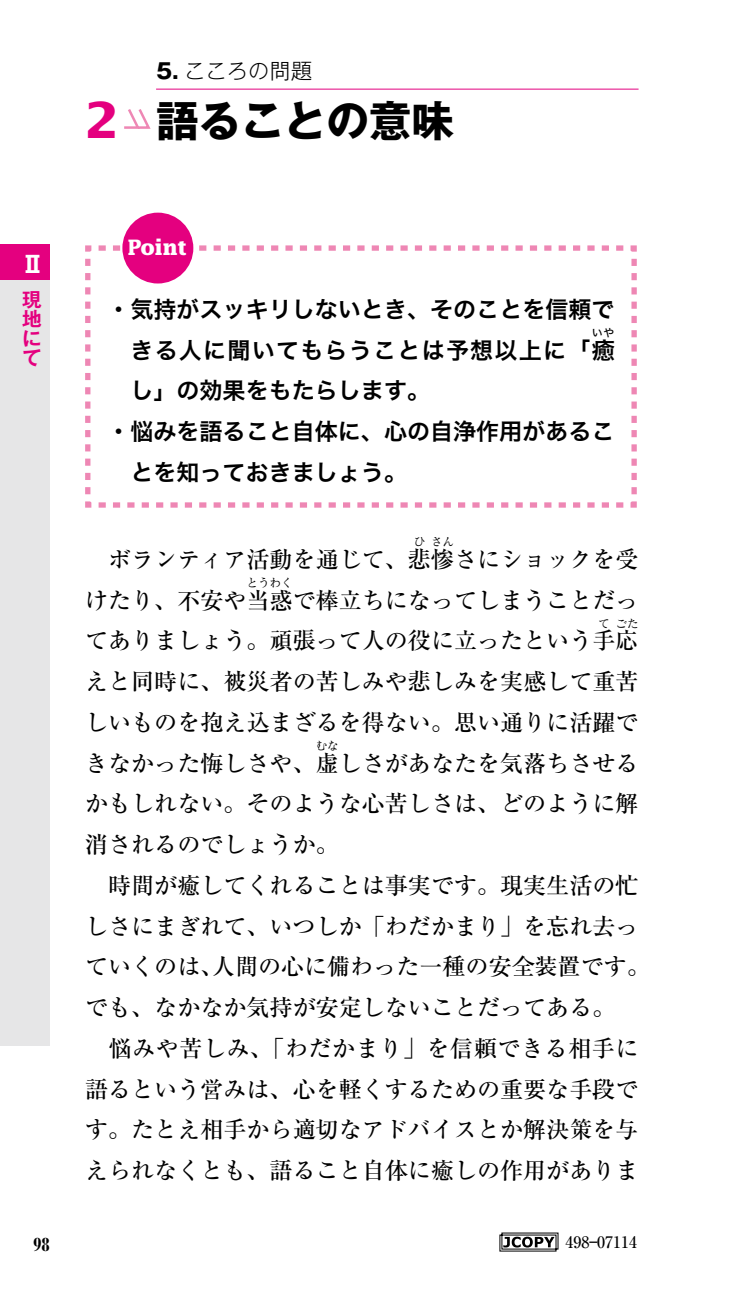
<style>
.page{position:relative;width:745px;height:1290px;background:#fff}
.page>*{position:absolute;margin:0;border:0;box-sizing:border-box;transform-origin:0 0}
.t1{font:700 42.5px "Gothic MB101 Pro";color:#000}
.t2{font:500 23px/40.8px "Ryumin Pro";color:#000;text-align:justify}
.t3{font:23px/40.8px "Hira Kaku Pro W6";color:#000;text-align:right}
.t4{font:700 23px "Gothic MB101 Pro";color:#fff}
.t5{font:300 21.25px "Gothic MB101 Pro";color:#000}
.t6{font:700 21.25px "Lucida";letter-spacing:-.02em;color:#fff}
.t7{font:700 condensed 21.25px "Bodoni";color:#000}
.t8{font:700 19.5px/19.5px "Gothic MB101 Pro De";color:#e4007f;text-align:justify}
.t9{font:500 16px "Ryumin Pro";color:#000}
.t10{font:500 11.5px "Ryumin Pro";color:#000}
.t11{font:11.5px "Hira Kaku Pro W6";color:#000}
.s1{font-weight:700}
.s2{font-family:"Lucida Sans";font-size:49.5px;color:#e4007f}
</style>
<div class="page">
<svg style="left:85px;top:243px;width:552px;height:265px"></svg>
<div style="left:0;top:244px;width:50px;height:801px;background:#e6e6e7"></div>
<div style="left:0;top:244px;width:50px;height:36px;background:#e4007f"></div>
<svg style="left:124px;top:109px;width:27px;height:20px"></svg>
<div style="left:122px;top:213px;width:71px;height:70px;background:#e4007f;border-radius:50%"></div>
<hr style="left:156px;top:89px;width:482px;height:1px;background:#e4007f">
<svg style="left:499px;top:1232px;width:60px;height:20px"></svg>
<svg style="left:499px;top:1232px;width:59px;height:19px"></svg>
<p class="t5" style="left:156px;top:53px;width:157px"><span class="s1">5.</span> こころの問題</p>
<p class="t1" style="left:85px;top:85px;width:370px"><span class="s2">2</span> 語ることの意味</p>
<p class="t4" style="left:21px;top:245px;width:25px">Ⅱ</p>
<p class="t8" style="left:22px;top:287px;width:21px">現地にて</p>
<p class="t7" style="left:33px;top:1232px;width:18px">98</p>
<p class="t6" style="left:127px;top:234px;width:61px">Point</p>
<p class="t3" style="left:107px;top:288px;width:508px">・気持がスッキリしないとき、そのことを信頼できる人に聞いてもらうことは予想以上に「癒</p>
<p class="t11" style="left:591px;top:322px;width:25px">いや</p>
<p class="t3" style="left:130px;top:369px;width:301px">し」の効果をもたらします。</p>
<p class="t3" style="left:107px;top:410px;width:508px">・悩みを語ること自体に、心の自浄作用があるこ</p>
<p class="t3" style="left:130px;top:451px;width:278px">とを知っておきましょう。</p>
<p class="t10" style="left:413px;top:533px;width:13px">ひ</p>
<p class="t10" style="left:431px;top:533px;width:25px">さん</p>
<p class="t2" style="left:85px;top:537px;width:554px">　ボランティア活動を通じて、悲惨さにショックを受</p>
<p class="t10" style="left:246px;top:573px;width:48px">とうわく</p>
<p class="t2" style="left:85px;top:578px;width:554px">けたり、不安や当惑で棒立ちになってしまうことだっ</p>
<p class="t10" style="left:597px;top:614px;width:13px">て</p>
<p class="t10" style="left:615px;top:614px;width:25px">ごた</p>
<p class="t2" style="left:85px;top:619px;width:554px">てありましょう。頑張って人の役に立ったという手応</p>
<p class="t2" style="left:85px;top:659px;width:554px">えと同時に、被災者の苦しみや悲しみを実感して重苦しいものを抱え込まざるを得ない。思い通りに活躍できなかった悔しさや、虚しさがあなたを気落ちさせる</p>
<p class="t10" style="left:315px;top:736px;width:25px">むな</p>
<p class="t2" style="left:85px;top:782px;width:566px;text-align:left">かもしれない。そのような心苦しさは、どのように解消されるのでしょうか。<br>　時間が癒してくれることは事実です。現実生活の忙しさにまぎれて、いつしか「わだかまり」を忘れ去っていくのは、人間の心に備わった一種の安全装置です。でも、なかなか気持が安定しないことだってある。<br>　悩みや苦しみ、「わだかまり」を信頼できる相手に語るという営みは、心を軽くするための重要な手段です。たとえ相手から適切なアドバイスとか解決策を与えられなくとも、語ること自体に癒しの作用がありま</p>
<p class="t9" style="left:565px;top:1229px;width:73px">498—07114</p>
</div>
